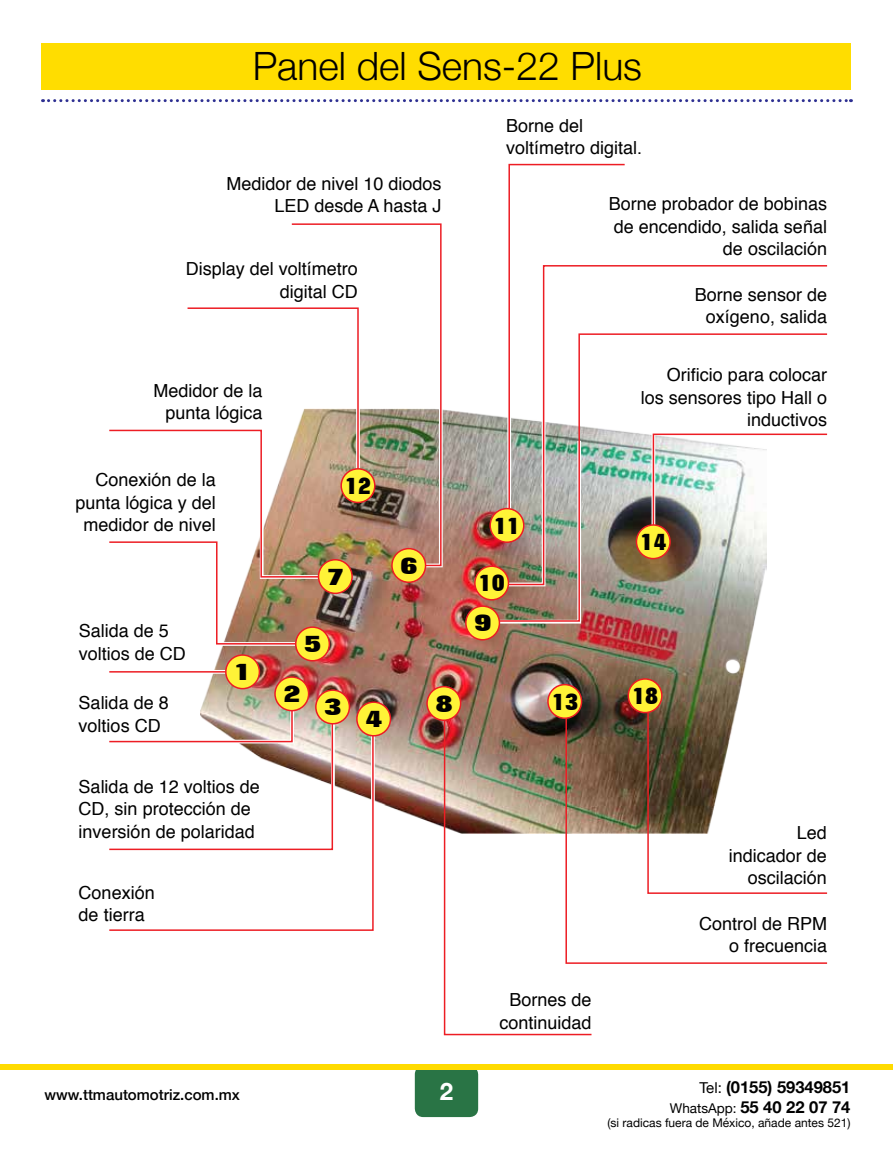
<style>
.page{position:relative;width:893px;height:1149px;background:#fff}
.page>*{position:absolute;margin:0;border:0;box-sizing:border-box;transform-origin:0 0}
.t1{font:300 39px "Helvetica Neue";color:#000}
.t2{font:800 24px/39.9px "Folio BT";color:#000;scale:.75 1}
.t3{font:800 24px "Folio BT";color:#000}
.t4{font:700 24px "Helvetica Neue";color:#fff}
.t5{font:18px/22.5px "Helvetica";color:#000;text-align:right}
.t6{font:700 16.5px/19.8px "Helvetica Neue";color:#000;text-align:right}
.t7{font:500 15px "Helvetica Neue";color:#000}
.t8{font:12px "Helvetica Neue";color:#000}
.s1{font-weight:400;font-size:15px}
.s2{font-weight:400;font-size:13.5px}
</style>
<div class="page">
<div style="left:415px;top:1065px;width:63px;height:51px;background:#297445;border-radius:9px"></div>
<div style="left:0;top:1063px;width:893px;height:6px;background:#ffdb00"></div>
<div style="left:42px;top:43px;width:809px;height:47px;background:#fd0"></div>
<img style="left:209px;top:410px;width:546px;height:417px">
<svg style="left:43px;top:99px;width:808px;height:3px"></svg>
<svg style="left:115px;top:669px;width:110px;height:4px"></svg>
<hr style="left:109px;top:671px;width:142px;height:1px;background:#ed1d24">
<img style="left:201px;top:683px;width:136px;height:26px">
<svg style="left:109px;top:709px;width:265px;height:222px"></svg>
<div style="left:226px;top:654px;width:33px;height:34px;background:#fff337;border-radius:50%"></div>
<div style="left:225px;top:654px;width:35px;height:35px;border:2px solid #ed1d24;border-radius:50%"></div>
<div style="left:275px;top:676px;width:34px;height:34px;background:#fff337;border-radius:50%"></div>
<div style="left:274px;top:676px;width:35px;height:35px;border:2px solid #ed1d24;border-radius:50%"></div>
<div style="left:316px;top:690px;width:33px;height:33px;background:#fff337;border-radius:50%"></div>
<div style="left:315px;top:689px;width:35px;height:35px;border:2px solid #ed1d24;border-radius:50%"></div>
<div style="left:357px;top:702px;width:33px;height:33px;background:#fff337;border-radius:50%"></div>
<div style="left:356px;top:701px;width:35px;height:35px;border:2px solid #ed1d24;border-radius:50%"></div>
<div style="left:296px;top:627px;width:33px;height:33px;background:#fff337;border-radius:50%"></div>
<div style="left:295px;top:626px;width:35px;height:35px;border:2px solid #ed1d24;border-radius:50%"></div>
<svg style="left:109px;top:307px;width:252px;height:340px"></svg>
<img style="left:290px;top:223px;width:152px;height:343px">
<svg style="left:415px;top:237px;width:30px;height:332px"></svg>
<svg style="left:508px;top:163px;width:117px;height:101px"></svg>
<svg style="left:657px;top:701px;width:98px;height:7px"></svg>
<svg style="left:593px;top:708px;width:235px;height:256px"></svg>
<img style="left:443px;top:708px;width:150px;height:327px">
<svg style="left:508px;top:264px;width:320px;height:68px"></svg>
<img style="left:508px;top:332px;width:320px;height:290px">
<img style="left:486px;top:404px;width:97px;height:221px">
<div style="left:341px;top:468px;width:34px;height:34px;background:#fff337;border-radius:50%"></div>
<div style="left:340px;top:468px;width:36px;height:35px;border:2px solid #ed1d24;border-radius:50%"></div>
<div style="left:392px;top:548px;width:34px;height:34px;background:#fff337;border-radius:50%"></div>
<div style="left:391px;top:547px;width:35px;height:36px;border:2px solid #ed1d24;border-radius:50%"></div>
<div style="left:490px;top:508px;width:34px;height:34px;background:#fff337;border-radius:50%"></div>
<div style="left:489px;top:507px;width:35px;height:36px;border:2px solid #ed1d24;border-radius:50%"></div>
<div style="left:475px;top:566px;width:33px;height:33px;background:#fff337;border-radius:50%"></div>
<div style="left:474px;top:565px;width:35px;height:35px;border:2px solid #ed1d24;border-radius:50%"></div>
<div style="left:466px;top:606px;width:33px;height:33px;background:#fff337;border-radius:50%"></div>
<div style="left:465px;top:605px;width:35px;height:35px;border:2px solid #ed1d24;border-radius:50%"></div>
<div style="left:636px;top:525px;width:34px;height:33px;background:#fff337;border-radius:50%"></div>
<div style="left:636px;top:524px;width:35px;height:35px;border:2px solid #ed1d24;border-radius:50%"></div>
<div style="left:548px;top:684px;width:34px;height:34px;background:#fff337;border-radius:50%"></div>
<div style="left:547px;top:683px;width:35px;height:35px;border:2px solid #ed1d24;border-radius:50%"></div>
<div style="left:628px;top:678px;width:34px;height:34px;background:#fff337;border-radius:50%"></div>
<div style="left:627px;top:678px;width:36px;height:35px;border:2px solid #ed1d24;border-radius:50%"></div>
<div style="left:427px;top:686px;width:34px;height:34px;background:#fff337;border-radius:50%"></div>
<div style="left:426px;top:685px;width:35px;height:35px;border:2px solid #ed1d24;border-radius:50%"></div>
<h1 class="t1" style="left:253px;top:35px;width:391px">Panel del Sens-22 Plus</h1>
<p class="t5" style="left:226px;top:173px;width:217px">Medidor de nivel 10 diodos<br>LED desde A hasta J</p>
<p class="t5" style="left:186px;top:258px;width:174px">Display del voltímetro digital CD</p>
<p class="t5" style="left:153px;top:379px;width:111px">Medidor de la punta lógica</p>
<p class="t5" style="left:76px;top:469px;width:142px">Conexión de la punta lógica y del medidor de nivel</p>
<p class="t5" style="left:79px;top:620px;width:109px;text-align:left">Salida de 5 voltios de CD</p>
<h2 class="t3" style="left:234px;top:656px;width:19px">1</h2>
<h2 class="t2" style="left:345px;top:465px;width:36px">12</h2>
<h2 class="t3" style="left:327px;top:561px;width:19px">7</h2>
<h2 class="t3" style="left:304px;top:629px;width:19px">5</h2>
<h2 class="t3" style="left:400px;top:550px;width:19px">6</h2>
<p class="t5" style="left:506px;top:115px;width:138px;text-align:left">Borne del voltímetro digital.</p>
<p class="t5" style="left:609px;top:193px;width:220px">Borne probador de bobinas de encendido, salida señal de oscilación</p>
<p class="t5" style="left:695px;top:283px;width:134px">Borne sensor de oxígeno, salida</p>
<h2 class="t2" style="left:494px;top:505px;width:36px">11</h2>
<h2 class="t2" style="left:474px;top:562px;width:42px">10<br>9</h2>
<p class="t5" style="left:641px;top:364px;width:188px">Orificio para colocar los sensores tipo Hall o inductivos</p>
<h2 class="t2" style="left:640px;top:521px;width:36px">14</h2>
<p class="t5" style="left:79px;top:692px;width:92px;text-align:left">Salida de 8 voltios CD</p>
<p class="t5" style="left:79px;top:775px;width:183px;text-align:left">Salida de 12 voltios de<br>CD, sin protección de inversión de polaridad</p>
<p class="t5" style="left:79px;top:881px;width:78px;text-align:left">Conexión de tierra</p>
<h2 class="t3" style="left:283px;top:678px;width:19px">2</h2>
<h2 class="t3" style="left:324px;top:692px;width:19px">3</h2>
<h2 class="t3" style="left:365px;top:704px;width:19px">4</h2>
<h2 class="t3" style="left:435px;top:688px;width:19px">8</h2>
<h2 class="t2" style="left:552px;top:680px;width:36px">13</h2>
<h2 class="t2" style="left:632px;top:675px;width:36px">18</h2>
<p class="t5" style="left:499px;top:988px;width:94px;text-align:center">Bornes de continuidad</p>
<p class="t5" style="left:729px;top:822px;width:100px">Led indicador de oscilación</p>
<p class="t5" style="left:699px;top:912px;width:130px">Control de RPM o frecuencia</p>
<p class="t7" style="left:45px;top:1081px;width:197px">www.ttmautomotriz.com.mx</p>
<p class="t6" style="left:670px;top:1076px;width:182px"><span class="s1">Tel:</span> (0155) 59349851<br><span class="s2">WhatsApp:</span> 55 40 22 07 74</p>
<p class="t8" style="left:607px;top:1113px;width:244px">(si radicas fuera de México, añade antes 521)</p>
<h2 class="t4" style="left:440px;top:1072px;width:15px">2</h2>
</div>
